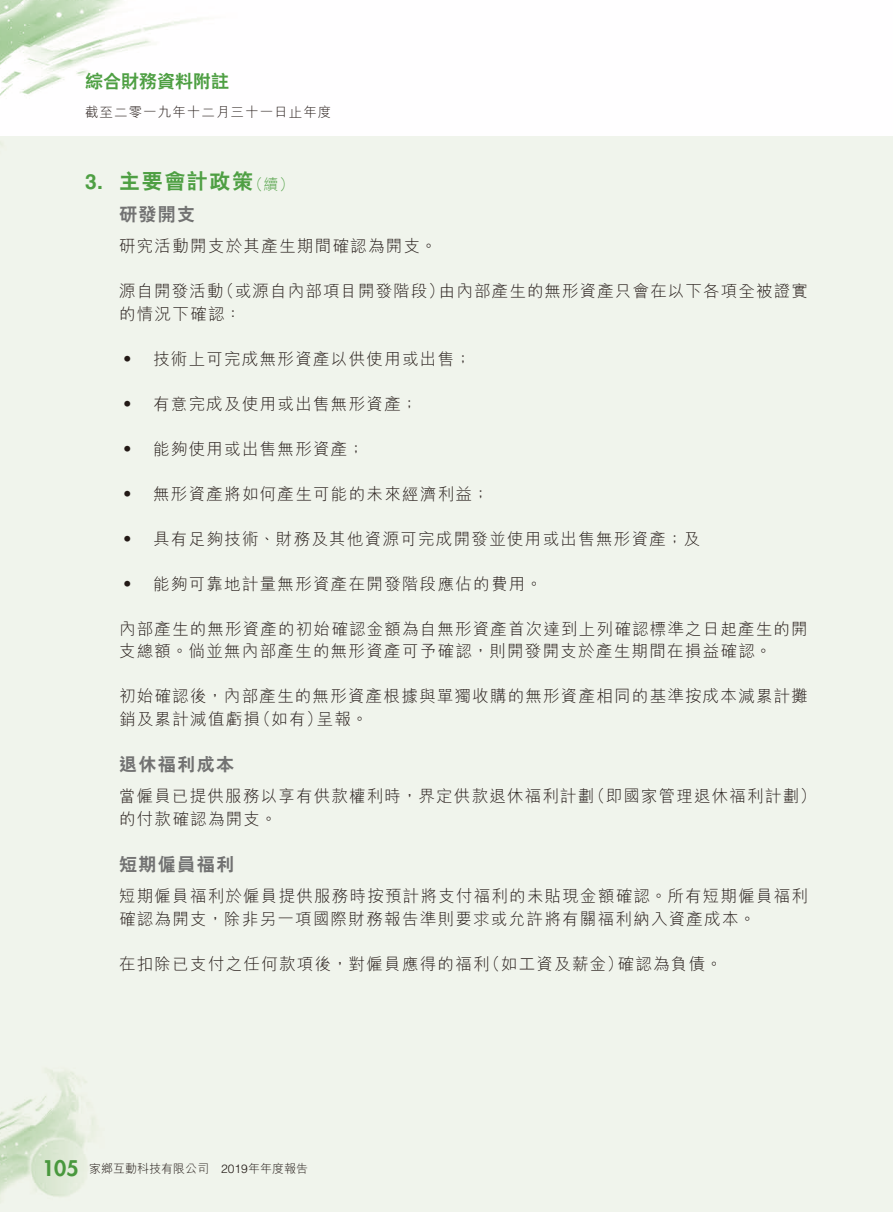
<style>
.page{position:relative;width:893px;height:1212px;background:#fff}
.page>*{position:absolute;margin:0;border:0;box-sizing:border-box;transform-origin:0 0}
.t1{font:800 21px "C Hei 2 HK";letter-spacing:.08em;color:#4e9f43}
.t2{font:800 21px "Futura Std";color:#4e9f43}
.t3{font:700 21px "Helvetica LT Std";color:#4e9f43}
.t4{font:800 18px "C Hei 2 HK";letter-spacing:.08em;color:#727272}
.t5{font:800 18px "C Hei 2 HK";color:#4e9f43}
.t6{font:300 16.5px/22.5px "M Hei HK";letter-spacing:.08em;color:#231916}
.t7{font:300 15px "M Hei HK";color:#4e9f43}
.t8{font:300 13.5px "M Hei HK";letter-spacing:.08em;color:#231916}
.t9{font:300 12px "M Hei HK";color:#231916}
.s1{font-family:"Helvetica LT Std"}
</style>
<div class="page">
<img style="left:0;top:0;width:202px;height:96px">
<div style="left:0;top:136px;width:893px;height:1076px;background:#f0f5ec"></div>
<p class="t5" style="left:85px;top:73px;width:145px">綜合財務資料附註</p>
<p class="t8" style="left:85px;top:105px;width:248px">截至二零一九年十二月三十一日止年度</p>
<p class="t3" style="left:85px;top:169px;width:20px">3.</p>
<p class="t1" style="left:119px;top:170px;width:136px">主要會計政策</p>
<p class="t7" style="left:248px;top:176px;width:47px">（續(</p>
<p class="t4" style="left:119px;top:206px;width:78px">研發開支</p>
<p class="t6" style="left:119px;top:235px;width:320px">研究活動開支於其產生期間確認為開支。</p>
<p class="t6" style="left:218px;top:280px;width:228px">（或源自內部項目開發階段）</p>
<p class="t6" style="left:439px;top:280px;width:370px">由內部產生的無形資產只會在以下各項全被證實</p>
<p class="t6" style="left:119px;top:280px;width:124px">源自開發活動的情況下確認：</p>
<p class="t6" style="left:153px;top:347px;width:320px">技術上可完成無形資產以供使用或出售;</p>
<p class="t6" style="left:119px;top:347px;width:18px">‧</p>
<p class="t6" style="left:119px;top:392px;width:18px">‧</p>
<p class="t6" style="left:153px;top:392px;width:266px">有意完成及使用或出售無形資產;</p>
<p class="t6" style="left:119px;top:437px;width:18px">‧</p>
<p class="t6" style="left:153px;top:437px;width:213px">能夠使用或出售無形資產;</p>
<p class="t6" style="left:119px;top:482px;width:18px">‧</p>
<p class="t6" style="left:153px;top:482px;width:337px">無形資產將如何產生可能的未來經濟利益;</p>
<p class="t6" style="left:119px;top:527px;width:18px">‧</p>
<p class="t6" style="left:153px;top:527px;width:548px">具有足夠技術、財務及其他資源可完成開發並使用或出售無形資產；及</p>
<p class="t6" style="left:153px;top:572px;width:391px">能夠可靠地計量無形資產在開發階段應佔的費用。</p>
<p class="t6" style="left:119px;top:572px;width:18px">‧</p>
<p class="t6" style="left:119px;top:617px;width:690px">內部產生的無形資產的初始確認金額為自無形資產首次達到上列確認標準之日起產生的開支總額。倘並無內部產生的無形資產可予確認，則開發開支於產生期間在損益確認。</p>
<p class="t6" style="left:317px;top:685px;width:493px;text-indent:-198px">初始確認後，內部產生的無形資產根據與單獨收購的無形資產相同的基準按成本減累計攤呈報。</p>
<p class="t6" style="left:254px;top:707px;width:70px">（如有）</p>
<p class="t6" style="left:119px;top:707px;width:143px">銷及累計減值虧損</p>
<p class="t4" style="left:119px;top:756px;width:117px">退休福利成本</p>
<p class="t6" style="left:589px;top:785px;width:229px">（即國家管理退休福利計劃(</p>
<p class="t6" style="left:119px;top:785px;width:477px">當僱員已提供服務以享有供款權利時，界定供款退休福利計劃的付款確認為開支。</p>
<p class="t4" style="left:119px;top:856px;width:117px">短期僱員福利</p>
<p class="t6" style="left:119px;top:885px;width:690px">短期僱員福利於僱員提供服務時按預計將支付福利的未貼現金額確認。所有短期僱員福利確認為開支，除非另一項國際財務報告準則要求或允許將有關福利納入資產成本。</p>
<p class="t6" style="left:618px;top:952px;width:106px">確認為負債。</p>
<p class="t6" style="left:119px;top:952px;width:372px">在扣除已支付之任何款項後，對僱員應得的福利</p>
<p class="t6" style="left:484px;top:952px;width:141px">（如工資及薪金）</p>
<p class="t2" style="left:42px;top:1155px;width:38px">105</p>
<p class="t9" style="left:89px;top:1162px;width:122px">家鄉互動科技有限公司</p>
<p class="t9" style="left:221px;top:1162px;width:88px"><span class="s1">2019</span>年年度報告</p>
</div>
